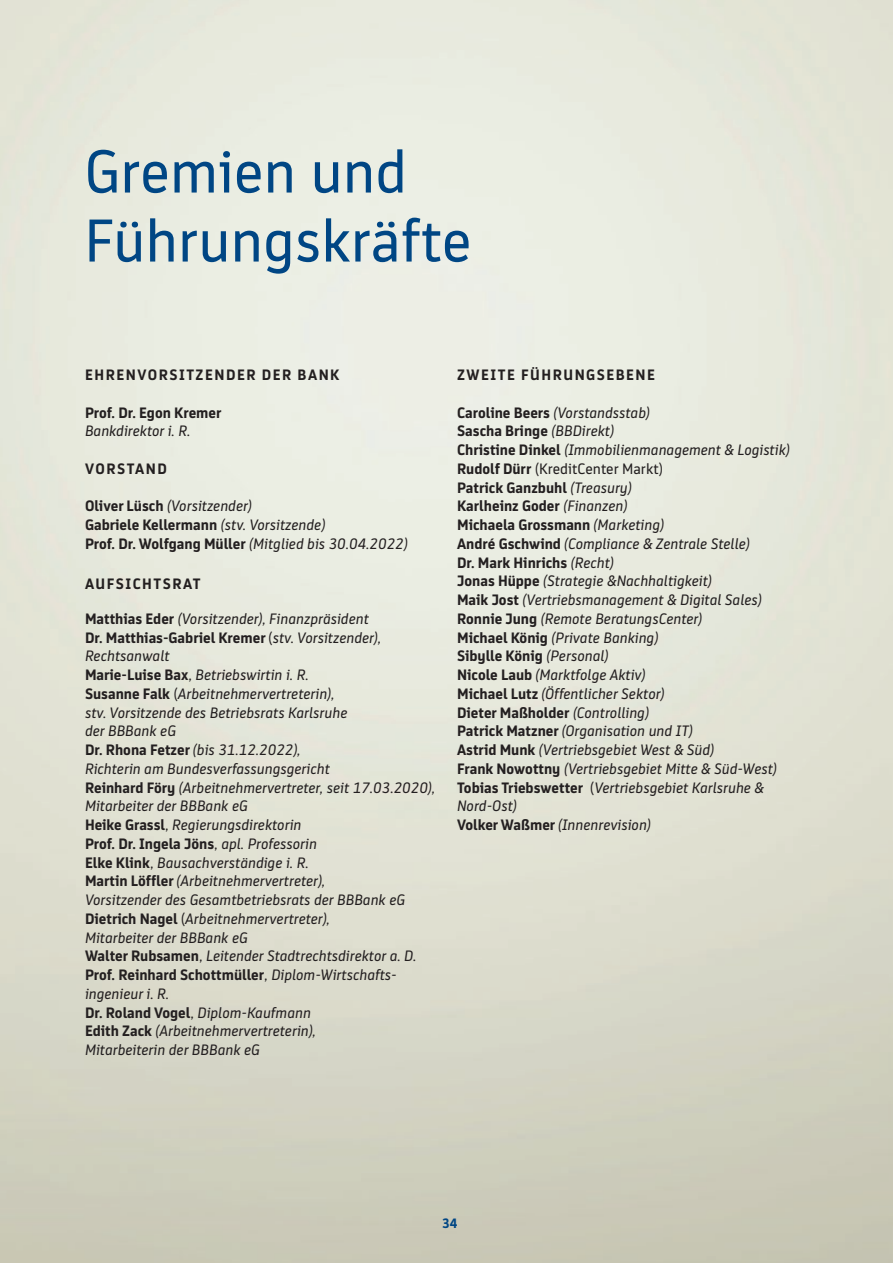
<style>
.page{position:relative;width:893px;height:1263px;background:#fff}
.page>*{position:absolute;margin:0;border:0;box-sizing:border-box;transform-origin:0 0}
.t1{font:60px/69px "BB Bank Type";color:#004684}
.Copy{font:italic 15px/18.8px "BB Bank Type";color:#231f20}
.Copy_Gremien{font:italic 15px/18.8px "BB Bank Type";color:#231f20}
.Copy_Gremien-2{font:700 15px/18.8px "BB Bank Type";color:#231f20}
.Headline_Copy{font:700 15px "BB Bank Type";letter-spacing:.1em;color:#231f20}
.Copy-2{font:700 15px "BB Bank Type";color:#231f20}
.Copy_Gremien-3{font:15px "BB Bank Type";color:#231f20}
.Copy_Gremien-4{font:700 15px "BB Bank Type";letter-spacing:.1em;color:#231f20}
.t2{font:700 13.5px "BB Bank Type";color:#004684}
.s1{font-weight:400;font-style:italic}
.s2{font-weight:700;font-style:normal}
.s3{font-style:normal}
.s4{font-weight:400}
.s5{font-weight:700}
</style>
<div class="page">
<h3 class="t1" style="left:84px;top:137px;width:389px">Gremien und<br>Führungskräfte</h3>
<p class="Headline_Copy" style="left:85px;top:366px;width:256px">EHRENVORSITZENDER DER BANK</p>
<p class="Copy_Gremien-2" style="left:85px;top:403px;width:138px">Prof. Dr. Egon Kremer<br><span class="s1">Bankdirektor i. R.</span></p>
<p class="Headline_Copy" style="left:85px;top:460px;width:83px">VORSTAND</p>
<p class="Copy_Gremien" style="left:85px;top:497px;width:168px"><span class="s2">Oliver Lüsch</span> (Vorsitzender)</p>
<p class="Copy_Gremien-2" style="left:85px;top:515px;width:242px">Gabriele Kellermann <span class="s1">(stv. Vorsitzende)</span></p>
<p class="Copy_Gremien" style="left:85px;top:534px;width:324px"><span class="s2">Prof. Dr. Wolfgang Müller</span> (Mitglied bis 30.04.2022)</p>
<p class="Copy_Gremien-4" style="left:85px;top:575px;width:117px">AUFSICHTSRAT</p>
<p class="Copy" style="left:85px;top:609px;width:285px"><span class="s2">Matthias Eder</span> (Vorsitzender), Finanzpräsident</p>
<p class="Copy" style="left:85px;top:628px;width:298px"><span class="s2">Dr. Matthias-Gabriel Kremer</span> <span class="s3">(</span>stv. Vorsitzender),<br>Rechtsanwalt</p>
<p class="Copy" style="left:85px;top:665px;width:225px"><span class="s2">Marie-Luise Bax</span><span class="s3">,</span> Betriebswirtin i. R.</p>
<p class="Copy" style="left:85px;top:684px;width:264px"><span class="s2">Susanne Falk</span> <span class="s3">(</span>Arbeitnehmervertreterin), stv. Vorsitzende des Betriebsrats Karlsruhe</p>
<p class="Copy" style="left:85px;top:722px;width:92px">der BBBank eG</p>
<p class="Copy" style="left:85px;top:740px;width:217px"><span class="s2">Dr. Rhona Fetzer</span> (bis 31.12.2022),</p>
<p class="Copy" style="left:85px;top:759px;width:246px">Richterin am Bundesverfassungsgericht</p>
<p class="Copy" style="left:85px;top:778px;width:352px"><span class="s2">Reinhard Föry</span> (Arbeitnehmervertreter, seit 17.03.2020),</p>
<p class="Copy" style="left:85px;top:797px;width:164px">Mitarbeiter der BBBank eG</p>
<p class="Copy" style="left:85px;top:815px;width:218px"><span class="s2">Heike Grassl</span><span class="s3">,</span> Regierungsdirektorin</p>
<p class="Copy-2" style="left:85px;top:835px;width:233px">Prof. Dr. Ingela Jöns<span class="s4">,</span> <span class="s1">apl. Professorin</span></p>
<p class="Copy" style="left:85px;top:853px;width:225px"><span class="s2">Elke Klink</span><span class="s3">,</span> Bausachverständige i. R.</p>
<p class="Copy" style="left:85px;top:872px;width:242px"><span class="s2">Martin Löffler</span> (Arbeitnehmervertreter),</p>
<p class="Copy" style="left:85px;top:890px;width:322px">Vorsitzender des Gesamtbetriebsrats der BBBank eG</p>
<p class="Copy" style="left:85px;top:909px;width:246px"><span class="s2">Dietrich Nagel</span> <span class="s3">(</span>Arbeitnehmervertreter),<br>Mitarbeiter der BBBank eG</p>
<p class="Copy" style="left:85px;top:947px;width:333px"><span class="s2">Walter Rubsamen</span><span class="s3">,</span> Leitender Stadtrechtsdirektor a. D.</p>
<p class="Copy" style="left:85px;top:965px;width:313px"><span class="s2">Prof. Reinhard Schottmüller</span><span class="s3">,</span> Diplom-Wirtschafts&shy;ingenieur i. R.</p>
<p class="Copy" style="left:85px;top:1003px;width:227px"><span class="s2">Dr. Roland Vogel</span><span class="s3">,</span> Diplom-Kaufmann</p>
<p class="Copy" style="left:85px;top:1022px;width:232px"><span class="s2">Edith Zack</span> (Arbeitnehmervertreterin),</p>
<p class="Copy" style="left:85px;top:1040px;width:176px">Mitarbeiterin der BBBank eG</p>
<p class="Headline_Copy" style="left:457px;top:366px;width:199px">ZWEITE FÜHRUNGSEBENE</p>
<p class="Copy_Gremien" style="left:457px;top:403px;width:194px"><span class="s2">Caroline Beers</span> (Vorstandsstab)</p>
<p class="Copy_Gremien-2" style="left:457px;top:422px;width:158px">Sascha Bringe <span class="s1">(BBDirekt)</span></p>
<p class="Copy_Gremien" style="left:457px;top:440px;width:334px"><span class="s2">Christine Dinkel</span> (Immobilienmanagement &amp; Logistik)</p>
<p class="Copy_Gremien-3" style="left:457px;top:460px;width:207px"><span class="s5">Rudolf Dürr</span> (KreditCenter Markt)</p>
<p class="Copy_Gremien-2" style="left:457px;top:478px;width:176px">Patrick Ganzbuhl <span class="s1">(Treasury)</span></p>
<p class="Copy_Gremien-2" style="left:457px;top:497px;width:172px">Karlheinz Goder <span class="s1">(Finanzen)</span></p>
<p class="Copy_Gremien-2" style="left:457px;top:515px;width:208px">Michaela Grossmann <span class="s1">(Marketing)</span></p>
<p class="Copy_Gremien" style="left:457px;top:534px;width:294px"><span class="s2">André Gschwind</span> (Compliance &amp; Zentrale Stelle)</p>
<p class="Copy_Gremien-2" style="left:457px;top:553px;width:158px">Dr. Mark Hinrichs <span class="s1">(Recht)</span></p>
<p class="Copy_Gremien" style="left:457px;top:572px;width:256px"><span class="s2">Jonas Hüppe</span> (Strategie &amp;Nachhaltigkeit)</p>
<p class="Copy_Gremien" style="left:457px;top:590px;width:306px"><span class="s2">Maik Jost</span> (Vertriebsmanagement &amp; Digital Sales)</p>
<p class="Copy_Gremien" style="left:457px;top:609px;width:247px"><span class="s2">Ronnie Jung</span> (Remote BeratungsCenter)</p>
<p class="Copy_Gremien" style="left:457px;top:628px;width:203px"><span class="s2">Michael König</span> (Private Banking)</p>
<p class="Copy_Gremien-2" style="left:457px;top:647px;width:153px">Sibylle König <span class="s1">(Personal)</span></p>
<p class="Copy_Gremien" style="left:457px;top:665px;width:190px"><span class="s2">Nicole Laub</span> (Marktfolge Aktiv)</p>
<p class="Copy_Gremien" style="left:457px;top:684px;width:209px"><span class="s2">Michael Lutz</span> (Öffentlicher Sektor)</p>
<p class="Copy_Gremien-2" style="left:457px;top:703px;width:193px">Dieter Maßholder <span class="s1">(Controlling)</span></p>
<p class="Copy_Gremien" style="left:457px;top:722px;width:237px"><span class="s2">Patrick Matzner</span> (Organisation und IT)</p>
<p class="Copy_Gremien" style="left:457px;top:740px;width:258px"><span class="s2">Astrid Munk</span> (Vertriebsgebiet West &amp; Süd)</p>
<p class="Copy_Gremien" style="left:457px;top:759px;width:321px"><span class="s2">Frank Nowottny</span> (Vertriebsgebiet Mitte &amp; Süd-West)</p>
<p class="Copy_Gremien" style="left:457px;top:778px;width:309px"><span class="s2">Tobias Triebswetter</span> <span class="s3">(</span>Vertriebsgebiet Karlsruhe &amp;<br>Nord-Ost)</p>
<p class="Copy_Gremien" style="left:457px;top:815px;width:195px"><span class="s2">Volker Waßmer</span> (Innenrevision)</p>
<p class="t2" style="left:442px;top:1215px;width:17px">34</p>
</div>
